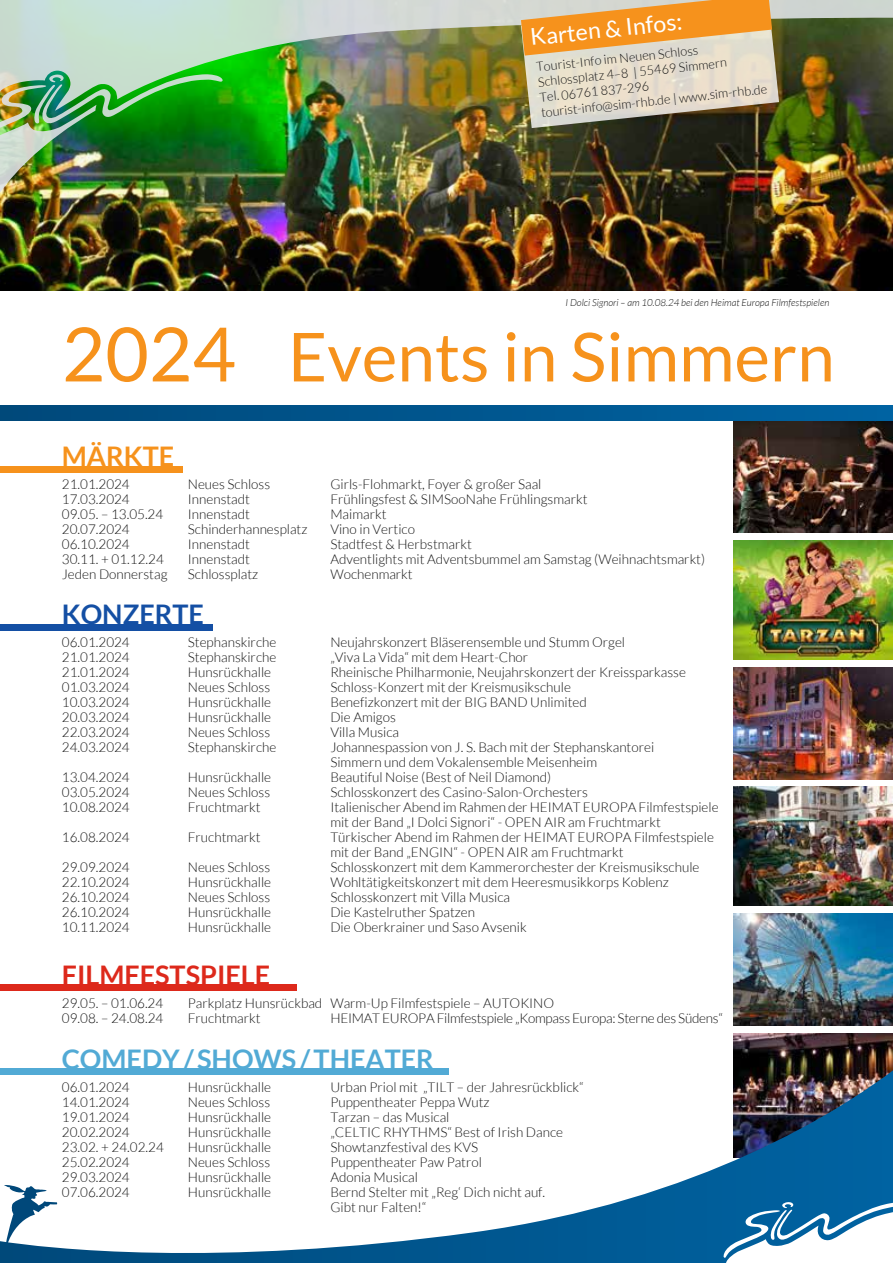
<style>
.page{position:relative;width:893px;height:1263px;background:#fff}
.page>*{position:absolute;margin:0;border:0;box-sizing:border-box;transform-origin:0 0}
.t1{font:67.65px "Lato";color:#f6921c}
.t2{font:700 27px "Lato";color:#52aad5}
.t3{font:700 27px "Lato";color:#dd291b}
.t4{font:700 27px "Lato";color:#144fa4}
.t5{font:700 27px "Lato";color:#f6921c}
.t6{font:23.25px "Lato";color:#fff}
.t7{font:300 13.5px/15px "Lato";color:#141414}
.t8{font:300 13.5px "Lato";letter-spacing:-.02em;color:#141414}
.t9{font:300 12.75px/15.3px "Lato";color:#141414}
.t10{font:italic 300 9.75px "Lato";color:#141414}
.s1{font-size:75px}
</style>
<div class="page">
<img style="left:733px;top:667px;width:160px;height:112px">
<img style="left:733px;top:913px;width:160px;height:112px">
<img style="left:733px;top:541px;width:160px;height:118px">
<img style="left:733px;top:787px;width:160px;height:118px">
<img style="left:733px;top:1033px;width:160px;height:37px">
<img style="left:0;top:218px;width:893px;height:72px">
<div style="left:0;top:405px;width:893px;height:16px;background:linear-gradient(to right,#00497a,#0063a2)"></div>
<img style="left:0;top:0;width:893px;height:218px">
<svg style="left:0;top:1070px;width:893px;height:193px"></svg>
<svg style="left:723px;top:1202px;width:170px;height:61px"></svg>
<img style="left:733px;top:421px;width:160px;height:112px">
<div style="left:0;top:466px;width:182px;height:6px;background:#f6921c"></div>
<div style="left:0;top:624px;width:213px;height:7px;background:#144fa4"></div>
<div style="left:0;top:984px;width:296px;height:7px;background:#dd291b"></div>
<div style="left:0;top:1068px;width:448px;height:7px;background:#52aad5"></div>
<svg style="left:521px;top:0;width:258px;height:128px;background:#d3b588"></svg>
<h3 class="t6" style="left:529px;top:24px;width:154px;rotate:-6deg">Karten &amp; Infos:</h3>
<p class="t9" style="left:536px;top:59px;width:229px;rotate:-6deg">Tourist-Info im Neuen Schloss<br>Schlossplatz 4–8 | 55469 Simmern<br>Tel. 06761 837-296 tourist-info@sim-rhb.de | www.sim-rhb.de</p>
<p class="t10" style="left:566px;top:297px;width:265px">I Dolci Signori – am 10.08.24 bei den Heimat Europa Filmfestspielen</p>
<h1 class="t1" style="left:62px;top:319px;width:774px"><span class="s1">2024</span> Events in Simmern</h1>
<h2 class="t5" style="left:62px;top:441px;width:114px">MÄRKTE</h2>
<p class="t7" style="left:62px;top:476px;width:69px">21.01.2024</p>
<p class="t7" style="left:188px;top:476px;width:84px">Neues Schloss</p>
<p class="t7" style="left:330px;top:476px;width:213px">Girls-Flohmarkt, Foyer &amp; großer Saal</p>
<p class="t7" style="left:62px;top:491px;width:69px">17.03.2024</p>
<p class="t7" style="left:188px;top:491px;width:64px">Innenstadt</p>
<p class="t7" style="left:330px;top:491px;width:259px">Frühlingsfest &amp; SIMSooNahe Frühlingsmarkt</p>
<p class="t7" style="left:62px;top:506px;width:103px">09.05. – 13.05.24</p>
<p class="t7" style="left:188px;top:506px;width:64px">Innenstadt</p>
<p class="t7" style="left:330px;top:506px;width:58px">Maimarkt</p>
<p class="t7" style="left:62px;top:521px;width:69px">20.07.2024</p>
<p class="t7" style="left:188px;top:521px;width:121px">Schinderhannesplatz</p>
<p class="t7" style="left:330px;top:521px;width:86px">Vino in Vertico</p>
<p class="t7" style="left:62px;top:536px;width:69px">06.10.2024</p>
<p class="t7" style="left:188px;top:536px;width:64px">Innenstadt</p>
<p class="t7" style="left:330px;top:536px;width:143px">Stadtfest &amp; Herbstmarkt</p>
<p class="t7" style="left:62px;top:551px;width:103px">30.11. + 01.12.24</p>
<p class="t7" style="left:188px;top:551px;width:64px">Innenstadt</p>
<p class="t7" style="left:330px;top:551px;width:376px">Adventlights mit Adventsbummel am Samstag (Weihnachtsmarkt)</p>
<p class="t7" style="left:62px;top:566px;width:107px">Jeden Donnerstag</p>
<p class="t7" style="left:188px;top:566px;width:72px">Schlossplatz</p>
<p class="t7" style="left:330px;top:566px;width:84px">Wochenmarkt</p>
<h2 class="t4" style="left:62px;top:599px;width:144px">KONZERTE</h2>
<p class="t7" style="left:62px;top:635px;width:69px">06.01.2024</p>
<p class="t7" style="left:188px;top:635px;width:90px">Stephanskirche</p>
<p class="t7" style="left:330px;top:635px;width:296px">Neujahrskonzert Bläserensemble und Stumm Orgel</p>
<p class="t7" style="left:62px;top:650px;width:69px">21.01.2024</p>
<p class="t7" style="left:188px;top:650px;width:90px">Stephanskirche</p>
<p class="t7" style="left:330px;top:650px;width:199px">„Viva La Vida“ mit dem Heart-Chor</p>
<p class="t7" style="left:62px;top:665px;width:69px">21.01.2024</p>
<p class="t7" style="left:188px;top:665px;width:85px">Hunsrückhalle</p>
<p class="t7" style="left:330px;top:665px;width:357px">Rheinische Philharmonie, Neujahrskonzert der Kreissparkasse</p>
<p class="t7" style="left:62px;top:680px;width:69px">01.03.2024</p>
<p class="t7" style="left:188px;top:680px;width:84px">Neues Schloss</p>
<p class="t7" style="left:330px;top:680px;width:242px">Schloss-Konzert mit der Kreismusikschule</p>
<p class="t7" style="left:62px;top:695px;width:69px">10.03.2024</p>
<p class="t7" style="left:188px;top:695px;width:85px">Hunsrückhalle</p>
<p class="t7" style="left:330px;top:695px;width:258px">Benefizkonzert mit der BIG BAND Unlimited</p>
<p class="t7" style="left:62px;top:710px;width:69px">20.03.2024</p>
<p class="t7" style="left:188px;top:710px;width:85px">Hunsrückhalle</p>
<p class="t7" style="left:330px;top:710px;width:67px">Die Amigos</p>
<p class="t7" style="left:62px;top:725px;width:69px">22.03.2024</p>
<p class="t7" style="left:188px;top:725px;width:84px">Neues Schloss</p>
<p class="t7" style="left:330px;top:725px;width:70px">Villa Musica</p>
<p class="t7" style="left:62px;top:740px;width:69px">24.03.2024</p>
<p class="t7" style="left:188px;top:740px;width:90px">Stephanskirche</p>
<p class="t7" style="left:330px;top:740px;width:325px">Johannespassion von J. S. Bach mit der Stephanskantorei<br>Simmern und dem Vokalensemble Meisenheim</p>
<p class="t7" style="left:62px;top:770px;width:69px">13.04.2024</p>
<p class="t7" style="left:188px;top:770px;width:85px">Hunsrückhalle</p>
<p class="t7" style="left:330px;top:770px;width:222px">Beautiful Noise (Best of Neil Diamond)</p>
<p class="t7" style="left:62px;top:785px;width:69px">03.05.2024</p>
<p class="t7" style="left:188px;top:785px;width:84px">Neues Schloss</p>
<p class="t7" style="left:330px;top:785px;width:259px">Schlosskonzert des Casino-Salon-Orchesters</p>
<p class="t7" style="left:62px;top:800px;width:69px">10.08.2024</p>
<p class="t7" style="left:188px;top:800px;width:74px">Fruchtmarkt</p>
<p class="t7" style="left:330px;top:800px;width:390px">Italienischer Abend im Rahmen der HEIMAT EUROPA Filmfestspiele mit der Band „I Dolci Signori“ - OPEN AIR am Fruchtmarkt</p>
<p class="t7" style="left:62px;top:830px;width:69px">16.08.2024</p>
<p class="t7" style="left:188px;top:830px;width:74px">Fruchtmarkt</p>
<p class="t7" style="left:330px;top:830px;width:385px">Türkischer Abend im Rahmen der HEIMAT EUROPA Filmfestspiele mit der Band „ENGIN“ - OPEN AIR am Fruchtmarkt</p>
<p class="t7" style="left:62px;top:860px;width:69px">29.09.2024</p>
<p class="t7" style="left:188px;top:860px;width:84px">Neues Schloss</p>
<p class="t7" style="left:330px;top:860px;width:371px">Schlosskonzert mit dem Kammerorchester der Kreismusikschule</p>
<p class="t7" style="left:62px;top:875px;width:69px">22.10.2024</p>
<p class="t7" style="left:188px;top:875px;width:85px">Hunsrückhalle</p>
<p class="t7" style="left:330px;top:875px;width:340px">Wohltätigkeitskonzert mit dem Heeresmusikkorps Koblenz</p>
<p class="t7" style="left:62px;top:890px;width:69px">26.10.2024</p>
<p class="t7" style="left:188px;top:890px;width:84px">Neues Schloss</p>
<p class="t7" style="left:330px;top:890px;width:181px">Schlosskonzert mit Villa Musica</p>
<p class="t7" style="left:62px;top:905px;width:69px">26.10.2024</p>
<p class="t7" style="left:188px;top:905px;width:85px">Hunsrückhalle</p>
<p class="t7" style="left:330px;top:905px;width:146px">Die Kastelruther Spatzen</p>
<p class="t7" style="left:62px;top:920px;width:69px">10.11.2024</p>
<p class="t7" style="left:188px;top:920px;width:85px">Hunsrückhalle</p>
<p class="t7" style="left:330px;top:920px;width:198px">Die Oberkrainer und Saso Avsenik</p>
<h2 class="t3" style="left:62px;top:960px;width:210px">FILMFESTSPIELE</h2>
<p class="t7" style="left:62px;top:995px;width:103px">29.05. – 01.06.24</p>
<p class="t7" style="left:188px;top:995px;width:368px">Parkplatz Hunsrückbad Warm-Up Filmfestspiele – AUTOKINO</p>
<p class="t7" style="left:62px;top:1010px;width:103px">09.08. – 24.08.24</p>
<p class="t7" style="left:188px;top:1010px;width:74px">Fruchtmarkt</p>
<p class="t8" style="left:330px;top:1011px;width:394px">HEIMAT EUROPA Filmfestspiele „Kompass Europa: Sterne des Südens“</p>
<h2 class="t2" style="left:62px;top:1044px;width:374px">COMEDY/SHOWS/THEATER</h2>
<p class="t7" style="left:62px;top:1079px;width:69px">06.01.2024</p>
<p class="t7" style="left:188px;top:1079px;width:85px">Hunsrückhalle</p>
<p class="t7" style="left:330px;top:1079px;width:255px">Urban Priol mit „TILT – der Jahresrückblick“</p>
<p class="t7" style="left:62px;top:1094px;width:69px">14.01.2024</p>
<p class="t7" style="left:188px;top:1094px;width:84px">Neues Schloss</p>
<p class="t7" style="left:330px;top:1094px;width:161px">Puppentheater Peppa Wutz</p>
<p class="t7" style="left:62px;top:1109px;width:69px">19.01.2024</p>
<p class="t7" style="left:188px;top:1109px;width:85px">Hunsrückhalle</p>
<p class="t7" style="left:330px;top:1109px;width:121px">Tarzan – das Musical</p>
<p class="t7" style="left:62px;top:1124px;width:69px">20.02.2024</p>
<p class="t7" style="left:188px;top:1124px;width:85px">Hunsrückhalle</p>
<p class="t7" style="left:330px;top:1124px;width:234px">„CELTIC RHYTHMS“ Best of Irish Dance</p>
<p class="t7" style="left:62px;top:1139px;width:103px">23.02. + 24.02.24</p>
<p class="t7" style="left:188px;top:1139px;width:85px">Hunsrückhalle</p>
<p class="t7" style="left:330px;top:1139px;width:149px">Showtanzfestival des KVS</p>
<p class="t7" style="left:62px;top:1154px;width:69px">25.02.2024</p>
<p class="t7" style="left:188px;top:1154px;width:84px">Neues Schloss</p>
<p class="t7" style="left:330px;top:1154px;width:153px">Puppentheater Paw Patrol</p>
<p class="t7" style="left:62px;top:1169px;width:69px">29.03.2024</p>
<p class="t7" style="left:188px;top:1169px;width:85px">Hunsrückhalle</p>
<p class="t7" style="left:330px;top:1169px;width:89px">Adonia Musical</p>
<p class="t7" style="left:62px;top:1184px;width:69px">07.06.2024</p>
<p class="t7" style="left:188px;top:1184px;width:85px">Hunsrückhalle</p>
<p class="t7" style="left:330px;top:1184px;width:216px">Bernd Stelter mit „Reg‘ Dich nicht auf.<br>Gibt nur Falten!“</p>
</div>
